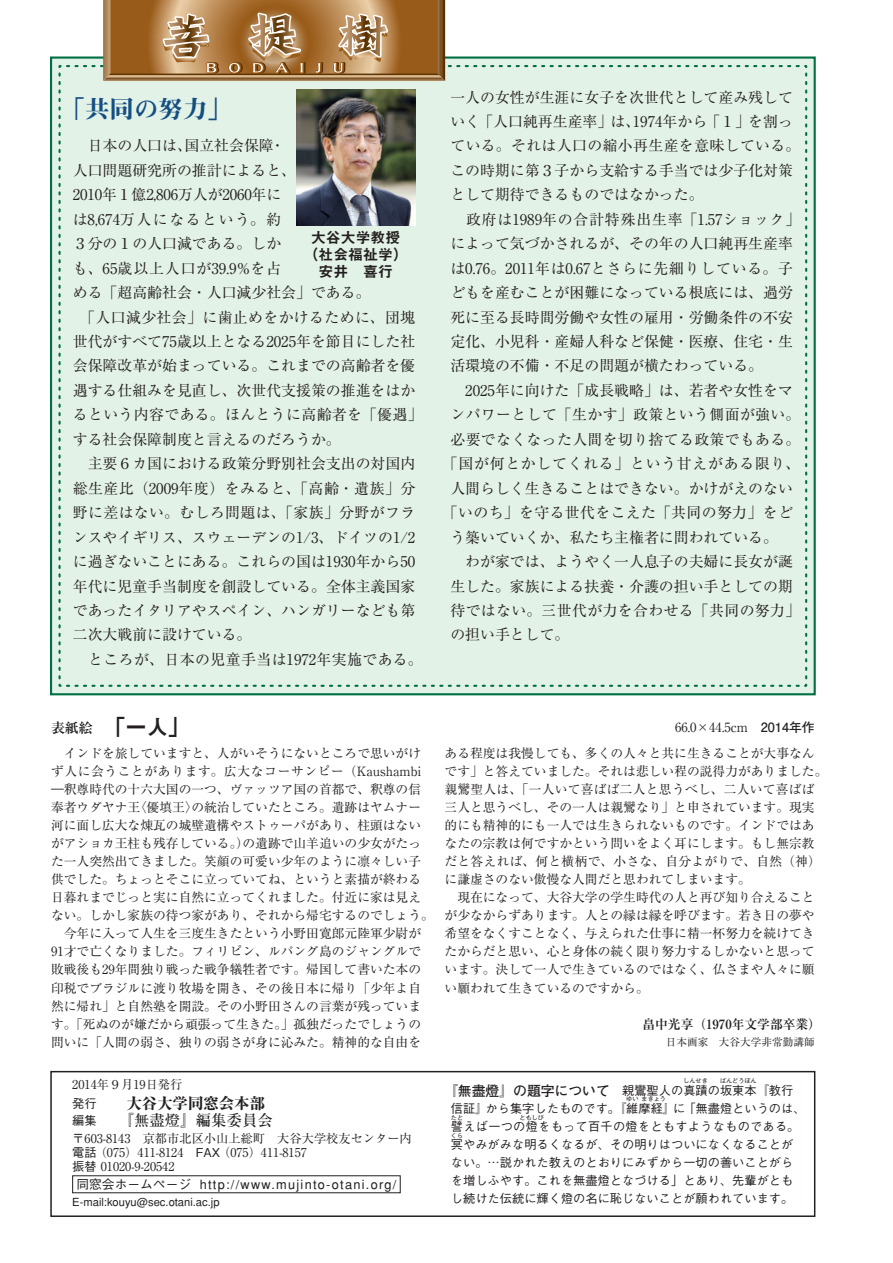
<style>
.page{position:relative;width:893px;height:1263px;background:#fff}
.page>*{position:absolute;margin:0;border:0;box-sizing:border-box;transform-origin:0 0}
.t1{font:24.45px "Midashi Min Pr 5 MA31 90 pv RKSJ H";color:#144e82}
.t2{font:21.3px "Midashi Go Pr 5 MB31 90 pv RKSJ H";color:#231f20}
.t3{font:15.45px "Ryumin Pr 5 Medium 90 pv RKSJ H";color:#231f20}
.t4{font:15.45px "Ryumin Pr 5 Heavy 90 pv RKSJ V";color:#231f20}
.t5{font:14.85px "Ryumin Pr 5 Regular 90 pv RKSJ H";color:#231f20}
.t6{font:14.85px "Ryumin Pr 5 Regular 90 pv RKSJ H";letter-spacing:.025em;color:#231f20}
.t7{font:14.85px "Ryumin Pr 5 Regular 90 pv RKSJ H";letter-spacing:.05em;color:#231f20}
.t8{font:14.85px "Ryumin Pr 5 Regular 90 pv RKSJ H";letter-spacing:.055em;color:#231f20}
.t9{font:14.85px "Ryumin Pr 5 Regular 90 pv RKSJ H";letter-spacing:.035em;color:#231f20}
.t10{font:14.85px "Ryumin Pr 5 Regular 90 pv RKSJ H";letter-spacing:.03em;color:#231f20}
.t11{font:14.85px/17px "Midashi Go Pr 5 MB31 90 pv RKSJ H";color:#231f20;text-align:center}
.t12{font:14.85px "Ryumin Pr 5 Regular 90 pv RKSJ H";letter-spacing:.06em;color:#231f20}
.t13{font:14.85px "Ryumin Pr 5 Regular 90 pv RKSJ H";letter-spacing:.105em;color:#231f20}
.t14{font:13.8px "Futo Go B101 Pr 5 Bold 90 pv RKSJ H";color:#231f20}
.t15{font:12.75px/18px "Ryumin Pr 5 Regular 90 pv RKSJ H";color:#231f20}
.t16{font:12.75px "Helvetica";letter-spacing:.1em;color:#231f20}
.t17{font:12.75px "Ryumin Pr 5 Bold 90 pv RKSJ H";color:#231f20}
.t18{font:12.15px/18px "Gothic BBB Pr 5 Medium 90 pv RKSJ H";color:#231f20;text-align:justify}
.t19{font:12.15px/13.8px "Ryumin Pr 5 Regular 90 pv RKSJ H";color:#231f20}
.t20{font:12.15px "Gothic BBB Pr 5 Medium 90 pv RKSJ H";letter-spacing:.02em;color:#231f20}
.t21{font:11.1px "Helvetica";color:#231f20}
.t22{font:10.65px "Ryumin Pr 5 Regular 90 pv RKSJ H";color:#231f20}
.t23{font:6.15px "Gothic BBB Pr 5 Medium 90 pv RKSJ H";color:#231f20}
.s1{font-family:"Ryumin Pr 5 Bold 90 pv RKSJ H";font-size:13.8px}
.s2{font-family:"Futo Go B101 Pr 5 Bold 90 pv RKSJ H"}
.s3{font-family:"Gothic BBB Pr 5 Medium 90 pv RKSJ H"}
.s4{font-family:"Gothic BBB Pr 5 Medium 90 pv RKSJ H";font-size:12.15px}
</style>
<div class="page">
<div style="left:50px;top:1071px;width:765px;height:146px;border:1px solid #231f20"></div>
<svg style="left:57px;top:0;width:751px;height:688px;background:#dfeadd"></svg>
<img style="left:296px;top:89px;width:119px;height:137px">
<h1 class="t1" style="left:61px;top:100px;width:173px">「共同の努力」</h1>
<p class="t5" style="left:73px;top:140px;width:214px">　日本の人口は、国立社会保障・</p>
<p class="t5" style="left:73px;top:165px;width:225px">人口問題研究所の推計によると、</p>
<p class="t5" style="left:73px;top:189px;width:210px">2010年１億2,806万人が2060年に</p>
<p class="t13" style="left:73px;top:214px;width:210px">は8,674万人になるという。約</p>
<p class="t5" style="left:73px;top:238px;width:210px">３分の１の人口減である。しか</p>
<p class="t12" style="left:73px;top:263px;width:210px">も、65歳以上人口が39.9%を占</p>
<p class="t5" style="left:73px;top:287px;width:299px">める「超高齢社会・人口減少社会」である。</p>
<p class="t6" style="left:80px;top:311px;width:336px">「人口減少社会」に歯止めをかけるために、団塊</p>
<p class="t5" style="left:73px;top:336px;width:344px">世代がすべて75歳以上となる2025年を節目にした社</p>
<p class="t5" style="left:73px;top:360px;width:344px">会保障改革が始まっている。これまでの高齢者を優</p>
<p class="t5" style="left:73px;top:385px;width:344px">遇する仕組みを見直し、次世代支援策の推進をはか</p>
<p class="t6" style="left:73px;top:409px;width:351px">るという内容である。ほんとうに高齢者を「優遇」</p>
<p class="t5" style="left:73px;top:434px;width:269px">する社会保障制度と言えるのだろうか。</p>
<p class="t5" style="left:73px;top:458px;width:344px">　主要６カ国における政策分野別社会支出の対国内</p>
<p class="t9" style="left:73px;top:483px;width:344px">総生産比（2009年度）をみると、「高齢・遺族」分</p>
<p class="t6" style="left:73px;top:507px;width:344px">野に差はない。むしろ問題は、「家族」分野がフラ</p>
<p class="t5" style="left:73px;top:531px;width:344px">ンスやイギリス、スウェーデンの1/3、ドイツの1/2</p>
<p class="t5" style="left:73px;top:556px;width:344px">に過ぎないことにある。これらの国は1930年から50</p>
<p class="t5" style="left:73px;top:580px;width:344px">年代に児童手当制度を創設している。全体主義国家</p>
<p class="t5" style="left:73px;top:605px;width:344px">であったイタリアやスペイン、ハンガリーなども第</p>
<p class="t5" style="left:73px;top:629px;width:180px">二次大戦前に設けている。</p>
<p class="t10" style="left:73px;top:654px;width:351px">　ところが、日本の児童手当は1972年実施である。</p>
<p class="t11" style="left:303px;top:231px;width:106px">大谷大学教授（社会福祉学）安井　喜行</p>
<p class="t5" style="left:450px;top:91px;width:344px">一人の女性が生涯に女子を次世代として産み残して</p>
<p class="t5" style="left:450px;top:116px;width:344px">いく「人口純再生産率」は、1974年から「１」を割っ</p>
<p class="t6" style="left:450px;top:140px;width:351px">ている。それは人口の縮小再生産を意味している。</p>
<p class="t5" style="left:450px;top:165px;width:344px">この時期に第３子から支給する手当では少子化対策</p>
<p class="t5" style="left:450px;top:189px;width:254px">として期待できるものではなかった。</p>
<p class="t8" style="left:450px;top:214px;width:351px">　政府は1989年の合計特殊出生率「1.57ショック」</p>
<p class="t5" style="left:450px;top:238px;width:344px">によって気づかされるが、その年の人口純再生産率</p>
<p class="t7" style="left:450px;top:263px;width:344px">は0.76。2011年は0.67とさらに先細りしている。子</p>
<p class="t5" style="left:450px;top:287px;width:344px">どもを産むことが困難になっている根底には、過労</p>
<p class="t5" style="left:450px;top:311px;width:344px">死に至る長時間労働や女性の雇用・労働条件の不安</p>
<p class="t5" style="left:450px;top:336px;width:344px">定化、小児科・産婦人科など保健・医療、住宅・生</p>
<p class="t5" style="left:450px;top:360px;width:314px">活環境の不備・不足の問題が横たわっている。</p>
<p class="t5" style="left:450px;top:385px;width:344px">　2025年に向けた「成長戦略」は、若者や女性をマ</p>
<p class="t6" style="left:450px;top:409px;width:351px">ンパワーとして「生かす」政策という側面が強い。</p>
<p class="t6" style="left:450px;top:434px;width:351px">必要でなくなった人間を切り捨てる政策でもある。</p>
<p class="t7" style="left:443px;top:458px;width:359px">「国が何とかしてくれる」という甘えがある限り、</p>
<p class="t5" style="left:450px;top:483px;width:344px">人間らしく生きることはできない。かけがえのない</p>
<p class="t6" style="left:443px;top:507px;width:351px">「いのち」を守る世代をこえた「共同の努力」をど</p>
<p class="t5" style="left:450px;top:531px;width:329px">う築いていくか、私たち主権者に問われている。</p>
<p class="t5" style="left:450px;top:556px;width:344px">　わが家では、ようやく一人息子の夫婦に長女が誕</p>
<p class="t5" style="left:450px;top:580px;width:344px">生した。家族による扶養・介護の担い手としての期</p>
<p class="t6" style="left:450px;top:605px;width:351px">待ではない。三世代が力を合わせる「共同の努力」</p>
<p class="t5" style="left:450px;top:629px;width:121px">の担い手として。</p>
<h2 class="t2" style="left:51px;top:719px;width:140px"><span class="s1">表紙絵</span> 「一人」</h2>
<p class="t15" style="left:675px;top:720px;width:141px">66.0×44.5cm　<span class="s2">2014年作</span></p>
<p class="t15" style="left:51px;top:746px;width:384px">　インドを旅していますと、人がいそうにないところで思いがけず人に会うことがあります。広大なコーサンピー（Kaushambi ―釈尊時代の十六大国の一つ、ヴァッツア国の首都で、釈尊の信奉者ウダヤナ王〈優填王〉の統治していたところ。遺跡はヤムナー河に面し広大な煉瓦の城壁遺構やストゥーパがあり、柱頭はないがアショカ王柱も残存している。）の遺跡で山羊追いの少女がたった一人突然出てきました。笑顔の可愛い少年のように凛々しい子供でした。ちょっとそこに立っていてね、というと素描が終わる日暮れまでじっと実に自然に立ってくれました。付近に家は見えない。しかし家族の待つ家があり、それから帰宅するのでしょう。　今年に入って人生を三度生きたという小野田寛郎元陸軍少尉が91才で亡くなりました。フィリピン、ルバング島のジャングルで敗戦後も29年間独り戦った戦争犠牲者です。帰国して書いた本の印税でブラジルに渡り牧場を開き、その後日本に帰り「少年よ自然に帰れ」と自然塾を開設。その小野田さんの言葉が残っています。「死ぬのが嫌だから頑張って生きた。」孤独だったでしょうの問いに「人間の弱さ、独りの弱さが身に沁みた。精神的な自由を</p>
<p class="t15" style="left:444px;top:746px;width:384px">ある程度は我慢しても、多くの人々と共に生きることが大事なんです」と答えていました。それは悲しい程の説得力がありました。親鸞聖人は、「一人いて喜ばば二人と思うべし、二人いて喜ばば三人と思うべし、その一人は親鸞なり」と申されています。現実的にも精神的にも一人では生きられないものです。インドではあなたの宗教は何ですかという問いをよく耳にします。もし無宗教だと答えれば、何と横柄で、小さな、自分よがりで、自然（神）に謙虚さのない傲慢な人間だと思われてしまいます。<br>　現在になって、大谷大学の学生時代の人と再び知り合えることが少なからずあります。人との縁は縁を呼びます。若き日の夢や希望をなくすことなく、与えられた仕事に精一杯努力を続けてきたからだと思い、心と身体の続く限り努力するしかないと思っています。決して一人で生きているのではなく、仏さまや人々に願い願われて生きているのですから。</p>
<p class="t17" style="left:642px;top:1019px;width:180px">畠中光享（1970年文学部卒業）</p>
<p class="t22" style="left:665px;top:1038px;width:150px">日本画家　大谷大学非常勤講師</p>
<p class="t19" style="left:72px;top:1079px;width:112px">2014年９月19日発行</p>
<p class="t18" style="left:72px;top:1096px;width:26px">発行</p>
<p class="t4" style="left:126px;top:1098px;width:140px">大谷大学同窓会本部</p>
<p class="t18" style="left:72px;top:1113px;width:26px">編集</p>
<p class="t3" style="left:119px;top:1115px;width:156px">『無盡燈』編集委員会</p>
<p class="t19" style="left:72px;top:1133px;width:341px">〒603-8143　京都市北区小山上総町　大谷大学校友センター内<span class="s3">電話</span>（075）411-8124　<span class="s3">FAX</span>（075）411-8157<br><span class="s3">振替</span> 01020-9-20542</p>
<p class="t16" style="left:76px;top:1180px;width:321px"><span class="s3">同窓会ホームページ</span> http://www.mujinto-otani.org/</p>
<p class="t21" style="left:72px;top:1198px;width:149px">E-mail:kouyu@sec.otani.ac.jp</p>
<p class="t23" style="left:720px;top:1079px;width:38px">ばんどうぼん</p>
<p class="t18" style="left:451px;top:1101px;width:356px">信証』から集字したものです。『維摩経』に「無盡燈というのは、</p>
<p class="t23" style="left:683px;top:1079px;width:26px">しんせき</p>
<p class="t18" style="left:695px;top:1083px;width:99px">蹟の坂東本『教行</p>
<p class="t14" style="left:444px;top:1085px;width:253px">『無盡燈』の題字について<span class="s4">　親鸞聖人の真</span></p>
<p class="t23" style="left:626px;top:1097px;width:14px">ゆい</p>
<p class="t23" style="left:641px;top:1097px;width:26px">まきょう</p>
<p class="t20" style="left:451px;top:1122px;width:350px">譬えば一つの燈をもって百千の燈をともすようなものである。</p>
<p class="t23" style="left:451px;top:1115px;width:14px">たと</p>
<p class="t23" style="left:519px;top:1115px;width:26px">ともしび</p>
<p class="t18" style="left:451px;top:1137px;width:344px">冥やみがみな明るくなるが、その明りはついになくなることが</p>
<p class="t23" style="left:451px;top:1133px;width:14px">くら</p>
<p class="t18" style="left:451px;top:1155px;width:344px">ない。…説かれた教えのとおりにみずから一切の善いことがらを増しふやす。これを無盡燈となづける」とあり、先輩がともし続けた伝統に輝く燈の名に恥じないことが願われています。</p>
</div>
